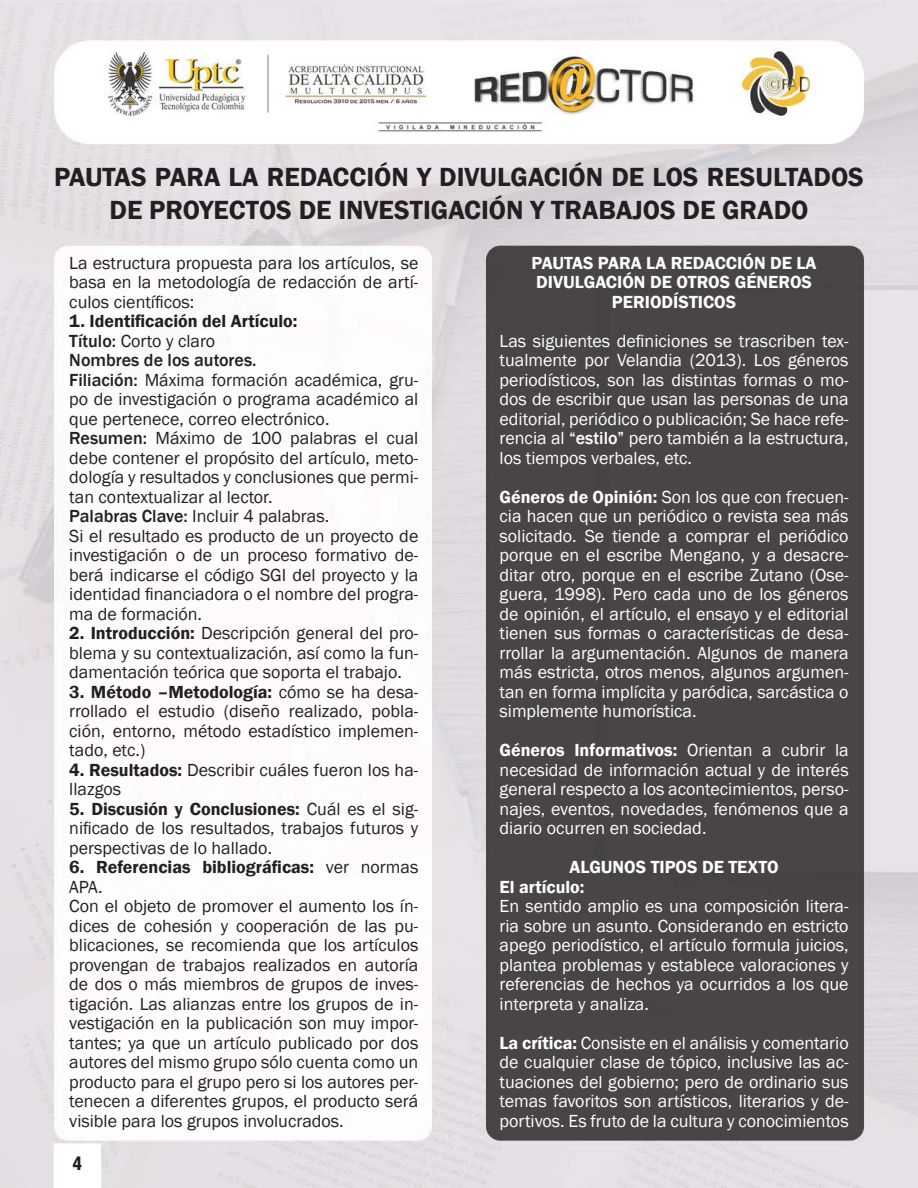
<style>
.page{position:relative;width:918px;height:1188px;background:#fff}
.page>*{position:absolute;margin:0;border:0;box-sizing:border-box;transform-origin:0 0}
.t1{font:600 27px/32.4px "Franklin Gothic";color:#231f20;text-align:center}
.t2{font:18px/19.5px "Franklin Gothic";color:#231f20;text-align:justify}
.t3{font:18px/19.5px "Franklin Gothic";color:#fff;text-align:justify}
.t4{font:600 18px "Franklin Gothic";color:#fff}
.t5{font:600 18px/19.5px "Franklin Gothic";color:#231f20}
.t6{font:500 18px "Franklin Gothic";color:#231f20}
.t7{font:900 condensed 18px "Swiss 721 BT";color:#231f20}
.s1{font-weight:500}
.s2{font-weight:600}
.s3{font-weight:400}
</style>
<div class="page">
<img style="left:0;top:0;width:918px;height:1188px">
<div style="left:54px;top:1144px;width:46px;height:43px;background:#fff"></div>
<p class="t1" style="left:54px;top:162px;width:812px">PAUTAS PARA LA REDACCIÓN Y DIVULGACIÓN DE LOS RESULTADOS<br>DE PROYECTOS DE INVESTIGACIÓN Y TRABAJOS DE GRADO</p>
<p class="t2" style="left:69px;top:254px;width:351px">La estructura propuesta para los artículos, se basa en la metodología de redacción de artí&shy;culos científicos:</p>
<p class="t5" style="left:69px;top:312px;width:230px">1. Identificación del Artículo:</p>
<p class="t2" style="left:69px;top:332px;width:147px"><span class="s1">Título:</span> Corto y claro</p>
<p class="t6" style="left:69px;top:349px;width:189px">Nombres de los autores.</p>
<p class="t2" style="left:69px;top:371px;width:351px"><span class="s1">Filiación:</span> Máxima formación académica, gru&shy;po de investigación o programa académico al que pertenece, correo electrónico.</p>
<p class="t2" style="left:69px;top:429px;width:351px"><span class="s1">Resumen:</span> Máximo de 100 palabras el cual debe contener el propósito del artículo, meto&shy;dología y resultados y conclusiones que permi&shy;tan contextualizar al lector.</p>
<p class="t2" style="left:69px;top:507px;width:261px"><span class="s1">Palabras Clave:</span> Incluir 4 palabras.</p>
<p class="t2" style="left:69px;top:527px;width:351px">Si el resultado es producto de un proyecto de investigación o de un proceso formativo de&shy;berá indicarse el código SGI del proyecto y la identidad financiadora o el nombre del progra&shy;ma de formación.</p>
<p class="t2" style="left:69px;top:624px;width:351px"><span class="s2">2. Introducción:</span> Descripción general del pro&shy;blema y su contextualización, así como la fun&shy;damentación teórica que soporta el trabajo.</p>
<p class="t2" style="left:69px;top:683px;width:351px"><span class="s2">3. Método –Metodología:</span> cómo se ha desa&shy;rrollado el estudio (diseño realizado, pobla&shy;ción, entorno, método estadístico implemen&shy;tado, etc.)</p>
<p class="t2" style="left:69px;top:760px;width:351px"><span class="s2">4. Resultados:</span> Describir cuáles fueron los ha&shy;llazgos</p>
<p class="t2" style="left:69px;top:799px;width:351px"><span class="s2">5. Discusión y Conclusiones:</span> Cuál es el sig&shy;nificado de los resultados, trabajos futuros y perspectivas de lo hallado.</p>
<p class="t5" style="left:69px;top:858px;width:351px">6. Referencias bibliográficas: <span class="s3">ver normas<br>APA.</span></p>
<p class="t2" style="left:69px;top:897px;width:351px">Con el objeto de promover el aumento los ín&shy;dices de cohesión y cooperación de las pu&shy;blicaciones, se recomienda que los artículos provengan de trabajos realizados en autoría de dos o más miembros de grupos de inves&shy;tigación. Las alianzas entre los grupos de in&shy;vestigación en la publicación son muy impor&shy;tantes; ya que un artículo publicado por dos autores del mismo grupo sólo cuenta como un producto para el grupo pero si los autores per&shy;tenecen a diferentes grupos, el producto será visible para los grupos involucrados.</p>
<p class="t4" style="left:532px;top:252px;width:286px">PAUTAS PARA LA REDACCIÓN DE LA</p>
<p class="t4" style="left:536px;top:271px;width:277px">DIVULGACIÓN DE OTROS GÉNEROS</p>
<p class="t4" style="left:612px;top:291px;width:126px">PERIODÍSTICOS</p>
<p class="t3" style="left:500px;top:331px;width:351px">Las siguientes definiciones se trascriben tex&shy;tualmente por Velandia (2013). Los géneros periodísticos, son las distintas formas o mo&shy;dos de escribir que usan las personas de una editorial, periódico o publicación; Se hace refe&shy;rencia al <span class="s1">“estilo”</span> pero también a la estructura, los tiempos verbales, etc.</p>
<p class="t3" style="left:500px;top:487px;width:351px"><span class="s2">Géneros de Opinión:</span> Son los que con frecuen&shy;cia hacen que un periódico o revista sea más solicitado. Se tiende a comprar el periódico porque en el escribe Mengano, y a desacre&shy;ditar otro, porque en el escribe Zutano (Ose&shy;guera, 1998). Pero cada uno de los géneros de opinión, el artículo, el ensayo y el editorial tienen sus formas o características de desa&shy;rrollar la argumentación. Algunos de manera más estricta, otros menos, algunos argumen&shy;tan en forma implícita y paródica, sarcástica o simplemente humorística.</p>
<p class="t3" style="left:500px;top:741px;width:351px"><span class="s2">Géneros Informativos:</span> Orientan a cubrir la necesidad de información actual y de interés general respecto a los acontecimientos, perso&shy;najes, eventos, novedades, fenómenos que a diario ocurren en sociedad.</p>
<p class="t4" style="left:570px;top:856px;width:211px">ALGUNOS TIPOS DE TEXTO</p>
<p class="t4" style="left:500px;top:876px;width:86px">El artículo:</p>
<p class="t3" style="left:500px;top:897px;width:351px">En sentido amplio es una composición litera&shy;ria sobre un asunto. Considerando en estricto apego periodístico, el artículo formula juicios, plantea problemas y establece valoraciones y referencias de hechos ya ocurridos a los que interpreta y analiza.</p>
<p class="t3" style="left:500px;top:1033px;width:351px"><span class="s2">La crítica:</span> Consiste en el análisis y comentario de cualquier clase de tópico, inclusive las ac&shy;tuaciones del gobierno; pero de ordinario sus temas favoritos son artísticos, literarios y de&shy;portivos. Es fruto de la cultura y conocimientos</p>
<p class="t7" style="left:73px;top:1153px;width:11px">4</p>
</div>
